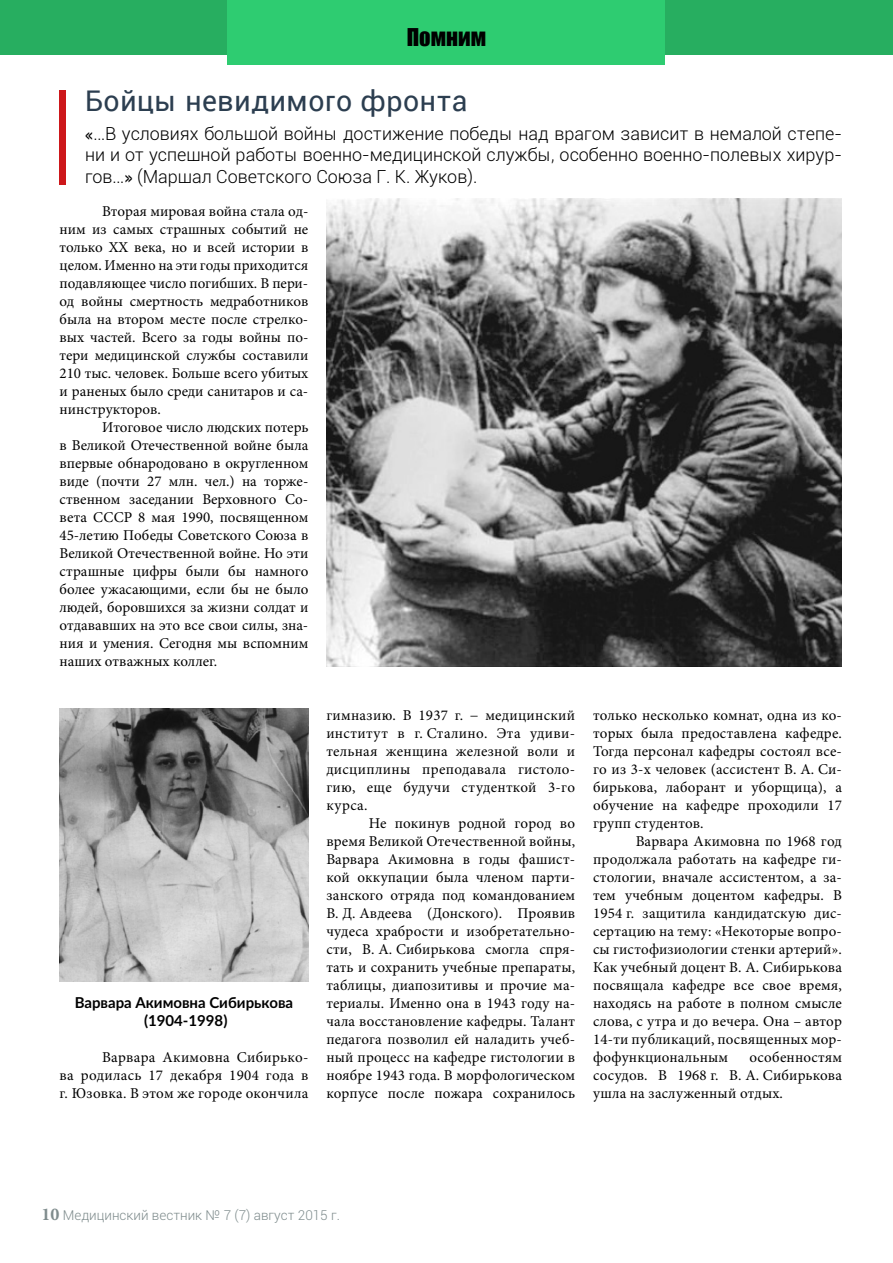
<style>
.page{position:relative;width:893px;height:1263px;background:#fff}
.page>*{position:absolute;margin:0;border:0;box-sizing:border-box;transform-origin:0 0}
.t1{font:28.5px "Roboto";letter-spacing:.02em;color:#2c3e50}
.t2{font:22.5px "Impact";color:#000}
.t3{font:300 18px/21.6px "Roboto";color:#000;text-align:justify}
.t4{font:15px/18px "Minion Pro";letter-spacing:.01em;color:#000;text-align:justify}
.t5{font:700 15px/18px "Lato";color:#000;text-align:center}
.t6{font:300 13.5px "Roboto";color:#7f8c8d}
.s1{font-weight:400}
.s2{font-family:"Minion Pro";font-weight:700;font-size:18px}
</style>
<div class="page">
<div style="left:0;top:0;width:893px;height:54px;background:#27ae60"></div>
<div style="left:228px;top:0;width:437px;height:65px;background:#2ecc71"></div>
<div style="left:60px;top:90px;width:6px;height:94px;background:#cd171a"></div>
<img style="left:60px;top:708px;width:248px;height:273px">
<img style="left:326px;top:198px;width:516px;height:468px">
<h2 class="t2" style="left:407px;top:20px;width:81px">Помним</h2>
<h1 class="t1" style="left:85px;top:81px;width:384px">Бойцы невидимого фронта</h1>
<p class="t3" style="left:85px;top:122px;width:758px"><span class="s1">«</span>…В условиях большой войны достижение победы над врагом зависит в немалой степе&shy;ни и от успешной работы военно-медицинской службы, особенно военно-полевых хирур&shy;гов…<span class="s1">»</span> (Маршал Советского Союза Г. К. Жуков).</p>
<p class="t4" style="left:60px;top:202px;width:250px;text-indent:43px">Вторая мировая война стала од&shy;ним из самых страшных событий не только ХХ века, но и всей истории в целом. Именно на эти годы приходится подавляющее число погибших. В пери&shy;од войны смертность медработников была на втором месте после стрелко&shy;вых частей. Всего за годы войны по&shy;тери медицинской службы составили 210 тыс. человек. Больше всего убитых и раненых было среди санитаров и са&shy;нинструкторов.</p>
<p class="t4" style="left:60px;top:418px;width:250px;text-indent:43px">Итоговое число людских потерь в Великой Отечественной войне была впервые обнародовано в округленном виде (почти 27 млн. чел.) на торже&shy;ственном заседании Верховного Со&shy;вета СССР 8 мая 1990, посвященном 45-летию Победы Советского Союза в Великой Отечественной войне. Но эти страшные цифры были бы намного более ужасающими, если бы не было людей, боровшихся за жизни солдат и отдававших на это все свои силы, зна&shy;ния и умения. Сегодня мы вспомним наших отважных коллег.</p>
<p class="t5" style="left:75px;top:993px;width:220px">Варвара Акимовна Сибирькова (1904-1998)</p>
<p class="t4" style="left:60px;top:1048px;width:250px;text-indent:43px">Варвара Акимовна Сибирько&shy;ва родилась 17 декабря 1904 года в г. Юзовка. В этом же городе окончила</p>
<p class="t4" style="left:326px;top:706px;width:250px">гимназию. В 1937 г. − медицинский институт в г. Сталино. Эта удиви&shy;тельная женщина железной воли и дисциплины преподавала гистоло&shy;гию, еще будучи студенткой 3-го курса.</p>
<p class="t4" style="left:326px;top:814px;width:250px;text-indent:43px">Не покинув родной город во время Великой Отечественной войны, Варвара Акимовна в годы фашист&shy;кой оккупации была членом парти&shy;занского отряда под командованием В. Д. Авдеева (Донского). Проявив чудеса храбрости и изобретательно&shy;сти, В. А. Сибирькова смогла спря&shy;тать и сохранить учебные препараты, таблицы, диапозитивы и прочие ма&shy;териалы. Именно она в 1943 году на&shy;чала восстановление кафедры. Талант педагога позволил ей наладить учеб&shy;ный процесс на кафедре гистологии в ноябре 1943 года. В морфологическом корпусе после пожара сохранилось</p>
<p class="t4" style="left:593px;top:706px;width:250px">только несколько комнат, одна из ко&shy;торых была предоставлена кафедре.<br>Тогда персонал кафедры состоял все&shy;го из 3-х человек (ассистент В. А. Си&shy;бирькова, лаборант и уборщица), а обучение на кафедре проходили 17 групп студентов.</p>
<p class="t4" style="left:593px;top:832px;width:250px;text-indent:43px">Варвара Акимовна по 1968 год продолжала работать на кафедре ги&shy;стологии, вначале ассистентом, а за&shy;тем учебным доцентом кафедры. В 1954 г. защитила кандидатскую дис&shy;сертацию на тему: «Некоторые вопро&shy;сы гистофизиологии стенки артерий».<br>Как учебный доцент В. А. Сибирькова посвящала кафедре все свое время, находясь на работе в полном смысле слова, с утра и до вечера. Она – автор 14-ти публикаций, посвященных мор&shy;фофункциональным</p>
<p class="t4" style="left:593px;top:1048px;width:250px;text-indent:156px">особенностям сосудов. В 1968 г. В. А. Сибирькова ушла на заслуженный отдых.</p>
<p class="t6" style="left:42px;top:1206px;width:300px"><span class="s2">10</span> Медицинский вестник № 7 (7) август 2015 г.</p>
</div>
